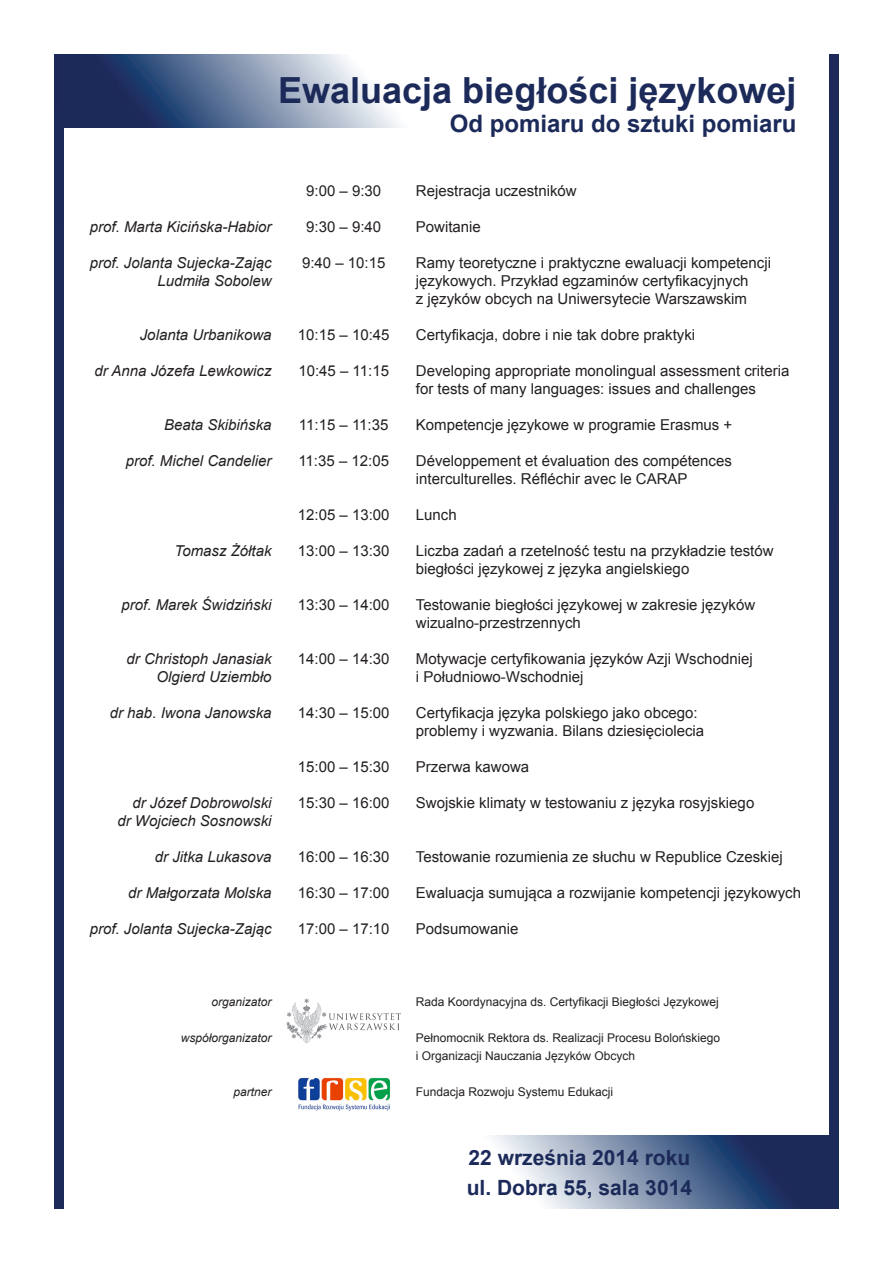
<style>
.page{position:relative;width:893px;height:1263px;background:#fff}
.page>*{position:absolute;margin:0;border:0;box-sizing:border-box;transform-origin:0 0}
.t1{font:700 36px "Arial";color:#1c2a5a}
.t2{font:700 24px "Arial";color:#1c2a5a}
.t3{font:700 21px/30px "Arial";color:#1c2a5a}
.t4{font:15px/18px "Arial";color:#231f20}
.t5{font:italic 15px/18px "Arial";color:#231f20;text-align:right}
.t6{font:12px/18px "Arial";color:#231f20}
.t7{font:italic 12px "Arial";color:#231f20}
</style>
<div class="page">
<img style="left:492px;top:1135px;width:337px;height:74px">
<img style="left:64px;top:54px;width:337px;height:74px">
<div style="left:54px;top:54px;width:10px;height:1155px;background:#1c2a5a"></div>
<div style="left:829px;top:54px;width:10px;height:1155px;background:#1c2a5a"></div>
<img style="left:286px;top:998px;width:115px;height:46px">
<img style="left:298px;top:1077px;width:92px;height:34px">
<h1 class="t1" style="left:278px;top:66px;width:520px">Ewaluacja biegłości językowej</h1>
<h2 class="t2" style="left:450px;top:107px;width:348px">Od pomiaru do sztuki pomiaru</h2>
<p class="t5" style="left:90px;top:218px;width:183px">prof. Marta Kicińska-Habior</p>
<p class="t5" style="left:90px;top:254px;width:183px">prof. Jolanta Sujecka-Zając<br>Ludmiła Sobolew</p>
<p class="t5" style="left:140px;top:326px;width:133px">Jolanta Urbanikowa</p>
<p class="t5" style="left:95px;top:362px;width:179px">dr Anna Józefa Lewkowicz</p>
<p class="t5" style="left:164px;top:416px;width:109px">Beata Skibińska</p>
<p class="t5" style="left:126px;top:452px;width:147px">prof. Michel Candelier</p>
<p class="t5" style="left:175px;top:542px;width:98px">Tomasz Żółtak</p>
<p class="t5" style="left:122px;top:596px;width:152px">prof. Marek Świdziński</p>
<p class="t5" style="left:126px;top:650px;width:147px">dr Christoph Janasiak<br>Olgierd Uziembło</p>
<p class="t5" style="left:110px;top:704px;width:163px">dr hab. Iwona Janowska</p>
<p class="t5" style="left:117px;top:794px;width:156px">dr Józef Dobrowolski dr Wojciech Sosnowski</p>
<p class="t5" style="left:155px;top:848px;width:118px">dr Jitka Lukasova</p>
<p class="t5" style="left:128px;top:884px;width:145px">dr Małgorzata Molska</p>
<p class="t5" style="left:90px;top:920px;width:183px">prof. Jolanta Sujecka-Zając</p>
<p class="t7" style="left:212px;top:994px;width:62px">organizator</p>
<p class="t7" style="left:181px;top:1030px;width:92px">współorganizator</p>
<p class="t7" style="left:234px;top:1084px;width:40px">partner</p>
<p class="t4" style="left:306px;top:182px;width:77px">9:00 – 9:30</p>
<p class="t4" style="left:306px;top:218px;width:77px">9:30 – 9:40</p>
<p class="t4" style="left:302px;top:254px;width:85px">9:40 – 10:15</p>
<p class="t4" style="left:298px;top:326px;width:93px">10:15 – 10:45</p>
<p class="t4" style="left:298px;top:362px;width:92px">10:45 – 11:15</p>
<p class="t4" style="left:299px;top:416px;width:91px">11:15 – 11:35</p>
<p class="t4" style="left:298px;top:452px;width:92px">11:35 – 12:05</p>
<p class="t4" style="left:298px;top:506px;width:93px">12:05 – 13:00</p>
<p class="t4" style="left:298px;top:542px;width:93px">13:00 – 13:30</p>
<p class="t4" style="left:298px;top:596px;width:93px">13:30 – 14:00</p>
<p class="t4" style="left:298px;top:650px;width:93px">14:00 – 14:30</p>
<p class="t4" style="left:298px;top:704px;width:93px">14:30 – 15:00</p>
<p class="t4" style="left:298px;top:758px;width:93px">15:00 – 15:30</p>
<p class="t4" style="left:298px;top:794px;width:93px">15:30 – 16:00</p>
<p class="t4" style="left:298px;top:848px;width:93px">16:00 – 16:30</p>
<p class="t4" style="left:298px;top:884px;width:93px">16:30 – 17:00</p>
<p class="t4" style="left:298px;top:920px;width:93px">17:00 – 17:10</p>
<p class="t4" style="left:416px;top:182px;width:162px">Rejestracja uczestników</p>
<p class="t4" style="left:416px;top:218px;width:67px">Powitanie</p>
<p class="t4" style="left:416px;top:254px;width:357px">Ramy teoretyczne i praktyczne ewaluacji kompetencji językowych. Przykład egzaminów certyfikacyjnych<br>z języków obcych na Uniwersytecie Warszawskim</p>
<p class="t4" style="left:416px;top:326px;width:281px">Certyfikacja, dobre i nie tak dobre praktyki</p>
<p class="t4" style="left:416px;top:362px;width:375px">Developing appropriate monolingual assessment criteria for tests of many languages: issues and challenges</p>
<p class="t4" style="left:416px;top:416px;width:318px">Kompetencje językowe w programie Erasmus +</p>
<p class="t4" style="left:416px;top:452px;width:317px">Développement et évaluation des compétences interculturelles. Réfléchir avec le CARAP</p>
<p class="t4" style="left:416px;top:506px;width:42px">Lunch</p>
<p class="t4" style="left:416px;top:542px;width:359px">Liczba zadań a rzetelność testu na przykładzie testów biegłości językowej z języka angielskiego</p>
<p class="t4" style="left:416px;top:596px;width:341px">Testowanie biegłości językowej w zakresie języków wizualno-przestrzennych</p>
<p class="t4" style="left:416px;top:650px;width:338px">Motywacje certyfikowania języków Azji Wschodniej i Południowo-Wschodniej</p>
<p class="t4" style="left:416px;top:704px;width:290px">Certyfikacja języka polskiego jako obcego: problemy i wyzwania. Bilans dziesięciolecia</p>
<p class="t4" style="left:416px;top:758px;width:115px">Przerwa kawowa</p>
<p class="t4" style="left:416px;top:794px;width:340px">Swojskie klimaty w testowaniu z języka rosyjskiego</p>
<p class="t4" style="left:416px;top:848px;width:368px">Testowanie rozumienia ze słuchu w Republice Czeskiej</p>
<p class="t4" style="left:416px;top:884px;width:387px">Ewaluacja sumująca a rozwijanie kompetencji językowych</p>
<p class="t4" style="left:416px;top:920px;width:104px">Podsumowanie</p>
<p class="t6" style="left:416px;top:993px;width:304px">Rada Koordynacyjna ds. Certyfikacji Biegłości Językowej</p>
<p class="t6" style="left:416px;top:1029px;width:306px">Pełnomocnik Rektora ds. Realizacji Procesu Bolońskiego i Organizacji Nauczania Języków Obcych</p>
<p class="t6" style="left:416px;top:1083px;width:199px">Fundacja Rozwoju Systemu Edukacji</p>
<h3 class="t3" style="left:467px;top:1143px;width:227px">22 września 2014 roku ul. Dobra 55, sala 3014</h3>
</div>
